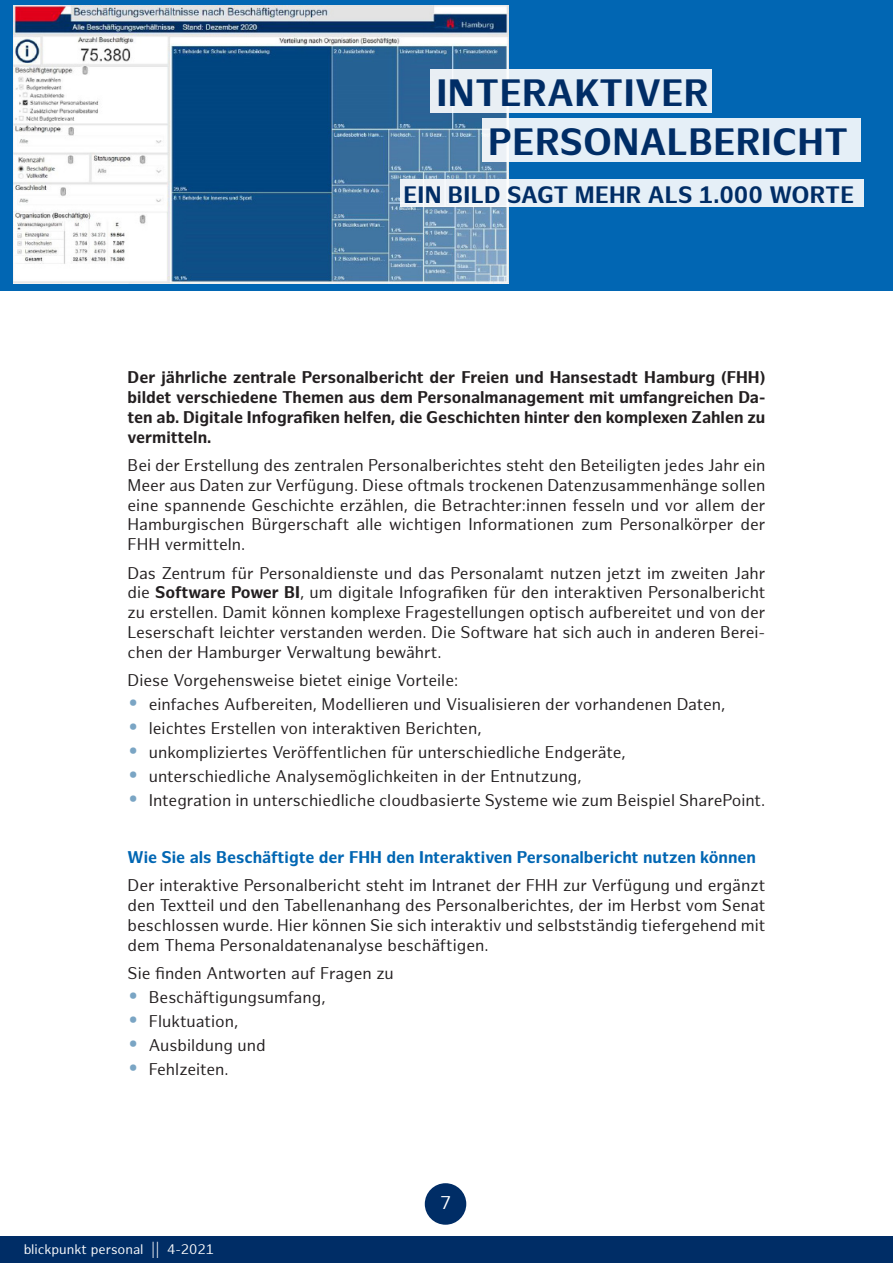
<style>
.page{position:relative;width:893px;height:1263px;background:#fff}
.page>*{position:absolute;margin:0;border:0;box-sizing:border-box;transform-origin:0 0}
.HHSans_11p_schwarz_l{font:700 37.05px "Hamburg Sans";letter-spacing:.01em;color:#002d66}
.HHSans_11p_schwarz_l-2{font:700 23.1px "Hamburg Sans";letter-spacing:.01em;color:#002d66}
.t1{font:18px "Hamburg Sans";color:#fff}
.HHSans_11p_schwarz{font:16.5px/19.8px "Hamburg Sans";color:#231f20;text-align:justify}
.HHSans_11p_schwarz-2{font:700 16.5px/19.8px "Hamburg Sans";color:#231f20;text-align:justify}
.HHSans_11p_schwarz-3{font:700 16.5px "Hamburg Sans";color:#0166b3}
.t2{font:13.5px "Hamburg Sans";color:#fff}
.s1{font-weight:700}
.s2{font-size:27px;color:#7aa5c4}
</style>
<div class="page">
<div style="left:0;top:1236px;width:893px;height:27px;background:#002d66"></div>
<div style="left:425px;top:1183px;width:41px;height:42px;background:#002d66;border-radius:50%"></div>
<div style="left:0;top:0;width:893px;height:291px;background:#0166b3"></div>
<img style="left:13px;top:6px;width:496px;height:277px">
<div style="left:430px;top:69px;width:282px;height:44px;background:#e5eff7"></div>
<div style="left:482px;top:118px;width:378px;height:44px;background:#e5eff7"></div>
<div style="left:400px;top:180px;width:463px;height:27px;background:#e5eff7"></div>
<p class="HHSans_11p_schwarz_l" style="left:437px;top:71px;width:273px">INTERAKTIVER</p>
<p class="HHSans_11p_schwarz_l" style="left:488px;top:120px;width:362px">PERSONALBERICHT</p>
<p class="HHSans_11p_schwarz_l-2" style="left:404px;top:181px;width:452px">EIN BILD SAGT MEHR ALS 1.000 WORTE</p>
<p class="HHSans_11p_schwarz-2" style="left:128px;top:368px;width:639px">Der jährliche zentrale Personalbericht der Freien und Hansestadt Hamburg (FHH) bildet verschiedene Themen aus dem Personalmanagement mit umfangreichen Da&shy;ten ab. Digitale Infografiken helfen, die Geschichten hinter den komplexen Zahlen zu vermitteln.</p>
<p class="HHSans_11p_schwarz" style="left:128px;top:456px;width:639px">Bei der Erstellung des zentralen Personalberichtes steht den Beteiligten jedes Jahr ein Meer aus Daten zur Verfügung. Diese oftmals trockenen Datenzusammenhänge sollen eine spannende Geschichte erzählen, die Betrachter:innen fesseln und vor allem der Hamburgischen Bürgerschaft alle wichtigen Informationen zum Personalkörper der FHH vermitteln.</p>
<p class="HHSans_11p_schwarz" style="left:128px;top:563px;width:639px">Das Zentrum für Personaldienste und das Personalamt nutzen jetzt im zweiten Jahr die <span class="s1">Software Power BI</span>, um digitale Infografiken für den interaktiven Personalbericht zu erstellen. Damit können komplexe Fragestellungen optisch aufbereitet und von der Leserschaft leichter verstanden werden. Die Software hat sich auch in anderen Berei&shy;chen der Hamburger Verwaltung bewährt.</p>
<p class="HHSans_11p_schwarz" style="left:128px;top:671px;width:332px">Diese Vorgehensweise bietet einige Vorteile:</p>
<p class="HHSans_11p_schwarz" style="left:128px;top:695px;width:599px"><span class="s2">•</span> einfaches Aufbereiten, Modellieren und Visualisieren der vorhandenen Daten,</p>
<p class="HHSans_11p_schwarz" style="left:128px;top:719px;width:355px"><span class="s2">•</span> leichtes Erstellen von interaktiven Berichten,</p>
<p class="HHSans_11p_schwarz" style="left:128px;top:743px;width:500px"><span class="s2">•</span> unkompliziertes Veröffentlichen für unterschiedliche Endgeräte,</p>
<p class="HHSans_11p_schwarz" style="left:128px;top:767px;width:456px"><span class="s2">•</span> unterschiedliche Analysemöglichkeiten in der Entnutzung,</p>
<p class="HHSans_11p_schwarz" style="left:128px;top:791px;width:639px"><span class="s2">•</span> Integration in unterschiedliche cloudbasierte Systeme wie zum Beispiel SharePoint.</p>
<p class="HHSans_11p_schwarz-3" style="left:128px;top:847px;width:630px">Wie Sie als Beschäftigte der FHH den Interaktiven Personalbericht nutzen können</p>
<p class="HHSans_11p_schwarz" style="left:128px;top:876px;width:639px">Der interaktive Personalbericht steht im Intranet der FHH zur Verfügung und ergänzt den Textteil und den Tabellenanhang des Personalberichtes, der im Herbst vom Senat beschlossen wurde. Hier können Sie sich interaktiv und selbstständig tiefergehend mit dem Thema Personaldatenanalyse beschäftigen.</p>
<p class="HHSans_11p_schwarz" style="left:128px;top:964px;width:268px">Sie finden Antworten auf Fragen zu</p>
<p class="HHSans_11p_schwarz" style="left:128px;top:988px;width:199px"><span class="s2">•</span> Beschäftigungsumfang,</p>
<p class="HHSans_11p_schwarz" style="left:128px;top:1012px;width:112px"><span class="s2">•</span> Fluktuation,</p>
<p class="HHSans_11p_schwarz" style="left:128px;top:1036px;width:140px"><span class="s2">•</span> Ausbildung und</p>
<p class="HHSans_11p_schwarz" style="left:128px;top:1060px;width:103px"><span class="s2">•</span> Fehlzeiten.</p>
<p class="t2" style="left:23px;top:1241px;width:192px">blickpunkt personal || 4-2021</p>
<p class="t1" style="left:440px;top:1192px;width:13px">7</p>
</div>
